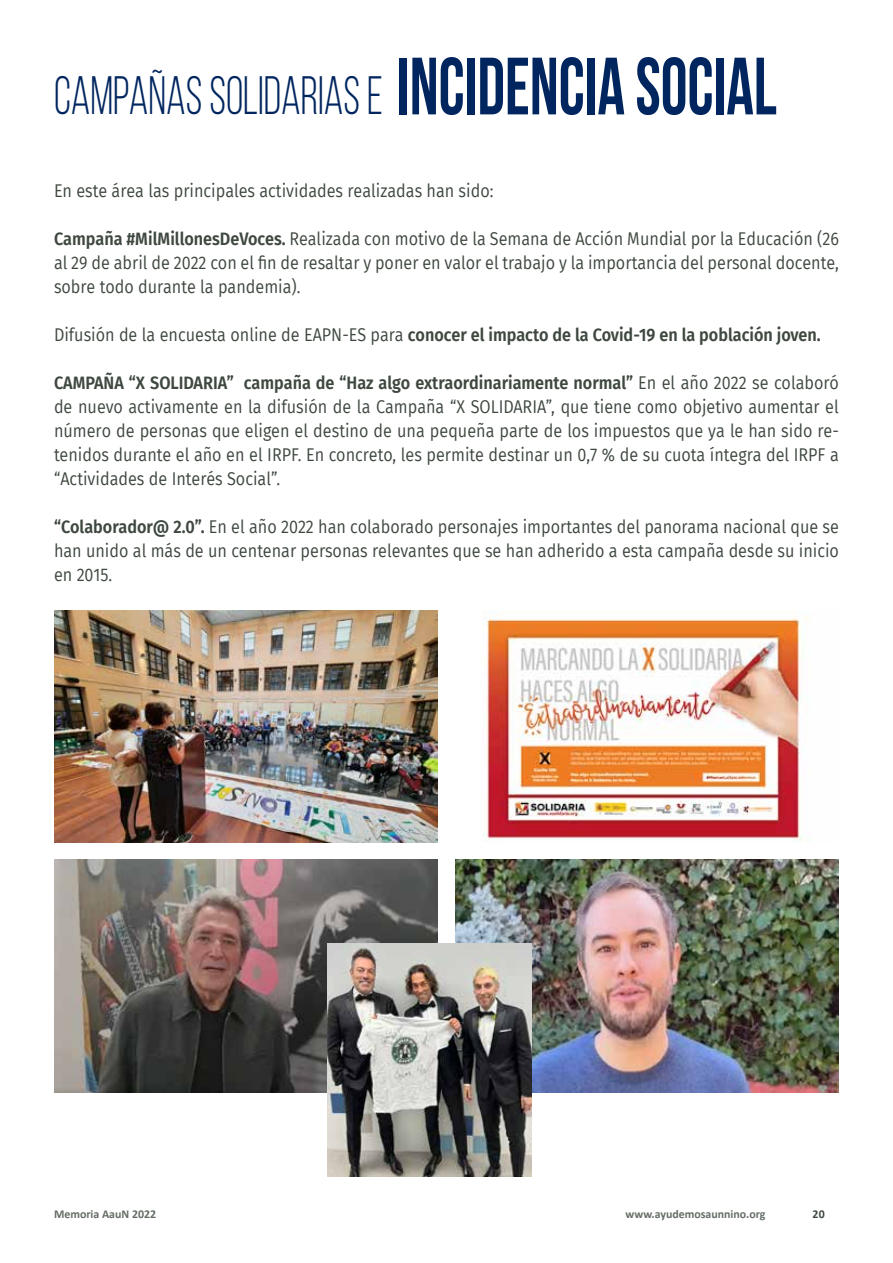
<style>
.page{position:relative;width:893px;height:1263px;background:#fff}
.page>*{position:absolute;margin:0;border:0;box-sizing:border-box;transform-origin:0 0}
.t1{font:54px "Bebas Neue";color:#00255f;scale:.83 1}
.t2{font:18px/24px "Fira Sans";color:#3e483f;text-align:justify;scale:.9 1}
.t3{font:600 18px "Fira Sans";color:#3e483f;scale:.9 1}
.t4{font:700 12px "Calibri";color:#656d65}
.t5{font:700 12px "Calibri";color:#3e483f}
.s1{font-weight:700;font-size:81px}
.s2{font-weight:600}
.s3{font-weight:400}
</style>
<div class="page">
<img style="left:54px;top:610px;width:383px;height:233px">
<img style="left:54px;top:860px;width:383px;height:232px">
<img style="left:483px;top:610px;width:327px;height:232px">
<img style="left:455px;top:860px;width:384px;height:232px">
<img style="left:328px;top:943px;width:203px;height:233px">
<h1 class="t1" style="left:54px;top:67px;width:872px">CAMPAÑAS SOLIDARIAS E <span class="s1">INCIDENCIA SOCIAL</span></h1>
<p class="t2" style="left:54px;top:178px;width:490px">En este área las principales actividades realizadas han sido:</p>
<p class="t2" style="left:54px;top:226px;width:874px"><span class="s2">Campaña #MilMillonesDeVoces.</span> Realizada con motivo de la Semana de Acción Mundial por la Educación (26 al 29 de abril de 2022 con el fin de resaltar y poner en valor el trabajo y la importancia del personal docente, sobre todo durante la pandemia).</p>
<p class="t3" style="left:54px;top:320px;width:853px"><span class="s3">Difusión de la encuesta online de EAPN-ES para</span> conocer el impacto de la Covid-19 en la población joven.</p>
<p class="t2" style="left:54px;top:370px;width:874px"><span class="s2">CAMPAÑA “X SOLIDARIA” campaña de “Haz algo extraordinariamente normal”</span> En el año 2022 se colaboró de nuevo activamente en la difusión de la Campaña “X SOLIDARIA”, que tiene como objetivo aumentar el número de personas que eligen el destino de una pequeña parte de los impuestos que ya le han sido re&shy;tenidos durante el año en el IRPF. En concreto, les permite destinar un 0,7 % de su cuota íntegra del IRPF a “Actividades de Interés Social”.</p>
<p class="t2" style="left:54px;top:514px;width:874px"><span class="s2">“Colaborador@ 2.0”.</span> En el año 2022 han colaborado personajes importantes del panorama nacional que se han unido al más de un centenar personas relevantes que se han adherido a esta campaña desde su inicio en 2015.</p>
<p class="t4" style="left:54px;top:1205px;width:104px">Memoria AauN 2022</p>
<p class="t4" style="left:626px;top:1205px;width:141px">www.ayudemosaunnino.org</p>
<p class="t5" style="left:812px;top:1205px;width:14px">20</p>
</div>
